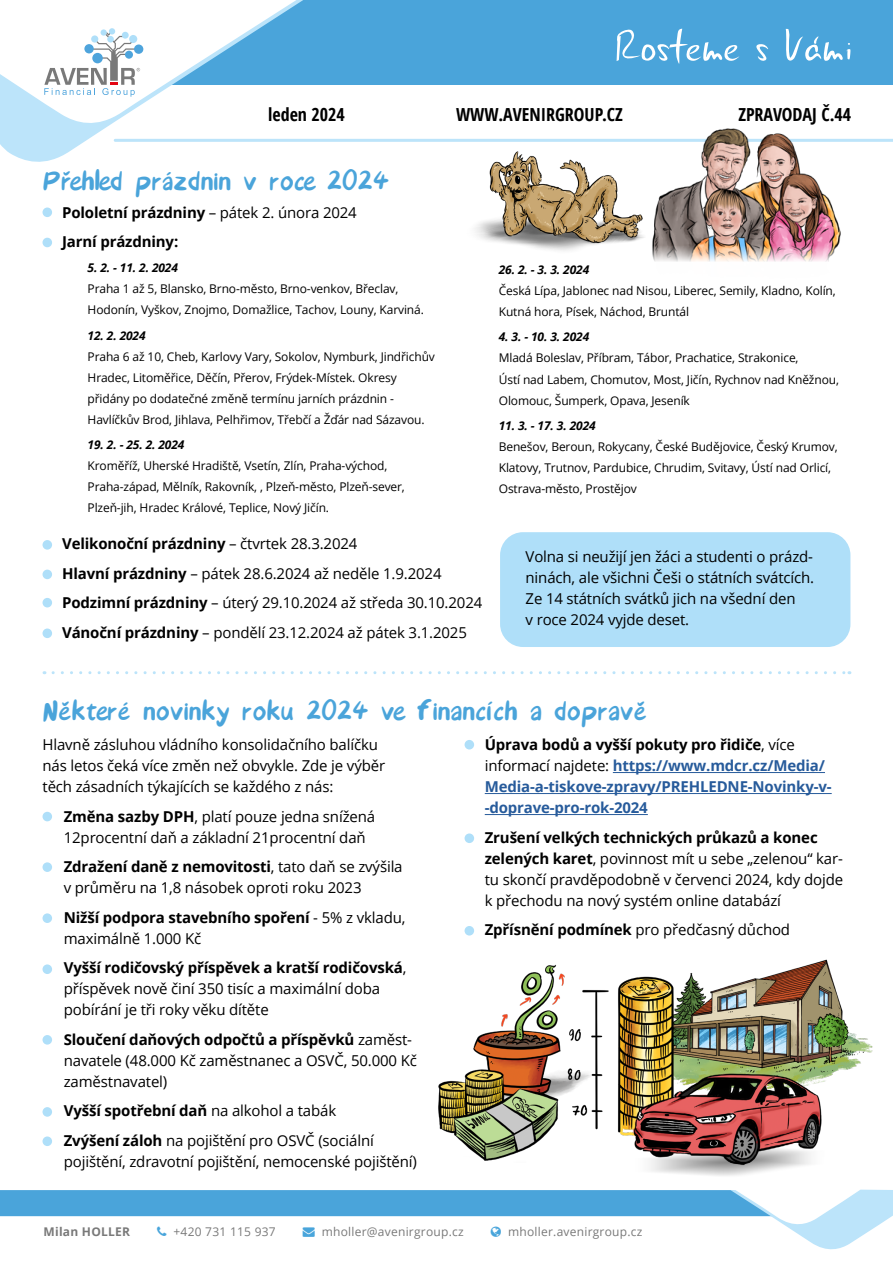
<style>
.page{position:relative;width:893px;height:1263px;background:#fff}
.page>*{position:absolute;margin:0;border:0;box-sizing:border-box;transform-origin:0 0}
.t1{font:36px "Avenir Font";letter-spacing:-.01em;color:#4aa4da}
.t2{font:700 condensed 18px "Open Sans";color:#000}
.t3{font:15px/21px "Open Sans";letter-spacing:-.01em;color:#000}
.t4{font:700 15px/21px "Open Sans";letter-spacing:-.01em;color:#275b9b}
.t5{font:700 15px/29.5px "Open Sans";letter-spacing:-.01em;color:#000}
.t6{font:12px/21px "Open Sans";letter-spacing:-.01em;color:#000}
.t7{font:italic 700 12px "Open Sans";letter-spacing:-.01em;color:#000}
.t8{font:12px "Open Sans";letter-spacing:.02em;color:#797979}
.t9{font:700 12px "Open Sans";letter-spacing:.02em;color:#797979}
.s1{font-weight:400}
.s2{font-weight:700}
.s3{color:#000}
.s4{font-weight:400;color:#000}
.s5{color:#49a5db}
</style>
<div class="page">
<div style="left:22px;top:0;width:871px;height:85px;background:#4aa4da"></div>
<svg style="left:0;top:0;width:328px;height:162px"></svg>
<svg style="left:617px;top:29px;width:123px;height:35px"></svg>
<svg style="left:756px;top:44px;width:12px;height:17px"></svg>
<svg style="left:786px;top:29px;width:64px;height:32px"></svg>
<hr style="left:115px;top:139px;width:778px;height:3px;background:#bce4fa">
<hr style="left:613px;top:772px;width:212px;height:1px;background:#275b9b">
<hr style="left:485px;top:793px;width:347px;height:1px;background:#275b9b">
<hr style="left:485px;top:814px;width:163px;height:1px;background:#275b9b">
<img style="left:726px;top:959px;width:147px;height:123px">
<div style="left:500px;top:532px;width:350px;height:115px;background:#afdff9;border-radius:23px"></div>
<svg style="left:53px;top:671px;width:797px;height:3px"></svg>
<div style="left:43px;top:812px;width:9px;height:9px;background:#afdff9;border-radius:50%"></div>
<div style="left:43px;top:207px;width:9px;height:10px;background:#afdff9;border-radius:50%"></div>
<div style="left:43px;top:540px;width:9px;height:10px;background:#afdff9;border-radius:50%"></div>
<div style="left:43px;top:598px;width:9px;height:9px;background:#afdff9;border-radius:50%"></div>
<div style="left:43px;top:570px;width:9px;height:9px;background:#afdff9;border-radius:50%"></div>
<div style="left:43px;top:628px;width:9px;height:10px;background:#afdff9;border-radius:50%"></div>
<div style="left:43px;top:238px;width:9px;height:9px;background:#afdff9;border-radius:50%"></div>
<div style="left:43px;top:1035px;width:9px;height:9px;background:#afdff9;border-radius:50%"></div>
<div style="left:43px;top:964px;width:9px;height:10px;background:#afdff9;border-radius:50%"></div>
<div style="left:43px;top:913px;width:9px;height:10px;background:#afdff9;border-radius:50%"></div>
<div style="left:43px;top:862px;width:9px;height:10px;background:#afdff9;border-radius:50%"></div>
<div style="left:43px;top:1107px;width:9px;height:10px;background:#afdff9;border-radius:50%"></div>
<div style="left:465px;top:740px;width:9px;height:9px;background:#afdff9;border-radius:50%"></div>
<div style="left:465px;top:926px;width:9px;height:9px;background:#afdff9;border-radius:50%"></div>
<div style="left:43px;top:1136px;width:9px;height:10px;background:#afdff9;border-radius:50%"></div>
<div style="left:465px;top:833px;width:9px;height:10px;background:#afdff9;border-radius:50%"></div>
<img style="left:473px;top:964px;width:83px;height:101px">
<img style="left:549px;top:971px;width:177px;height:165px">
<img style="left:629px;top:1067px;width:195px;height:109px">
<img style="left:438px;top:1065px;width:121px;height:96px">
<img style="left:642px;top:128px;width:205px;height:134px">
<img style="left:475px;top:146px;width:186px;height:113px">
<svg style="left:0;top:0;width:302px;height:129px"></svg>
<svg style="left:0;top:1189px;width:893px;height:61px"></svg>
<p class="t2" style="left:268px;top:101px;width:78px">leden 2024</p>
<p class="t2" style="left:456px;top:101px;width:168px">WWW.AVENIRGROUP.CZ</p>
<p class="t2" style="left:738px;top:101px;width:114px">ZPRAVODAJ Č.44</p>
<h1 class="t1" style="left:43px;top:166px;width:348px">Přehled prázdnin v roce 2024</h1>
<p class="t5" style="left:62px;top:197px;width:296px">Pololetní prázdniny <span class="s1">– pátek 2. února 2024<br></span>Jarní prázdniny:</p>
<p class="t7" style="left:88px;top:259px;width:92px">5. 2. - 11. 2. 2024</p>
<p class="t6" style="left:88px;top:278px;width:338px">Praha 1 až 5, Blansko, Brno-město, Brno-venkov, Břeclav,<br>Hodonín, Vyškov, Znojmo, Domažlice, Tachov, Louny, Karviná.</p>
<p class="t7" style="left:88px;top:327px;width:60px">12. 2. 2024</p>
<p class="t6" style="left:88px;top:345px;width:349px">Praha 6 až 10, Cheb, Karlovy Vary, Sokolov, Nymburk, Jindřichův Hradec, Litoměřice, Děčín, Přerov, Frýdek-Místek. Okresy přidány po dodatečné změně termínu jarních prázdnin - Havlíčkův Brod, Jihlava, Pelhřimov, Třebčí a Žďár nad Sázavou.</p>
<p class="t7" style="left:88px;top:436px;width:98px">19. 2. - 25. 2. 2024</p>
<p class="t6" style="left:88px;top:455px;width:319px">Kroměříž, Uherské Hradiště, Vsetín, Zlín, Praha-východ,<br>Praha-západ, Mělník, Rakovník, , Plzeň-město, Plzeň-sever,<br>Plzeň-jih, Hradec Králové, Teplice, Nový Jičín.</p>
<p class="t3" style="left:62px;top:528px;width:422px;line-height:29.5px"><span class="s2">Velikonoční prázdniny</span> – čtvrtek 28.3.2024<br><span class="s2">Hlavní prázdniny</span> – pátek 28.6.2024 až neděle 1.9.2024<br><span class="s2">Podzimní prázdniny</span> – úterý 29.10.2024 až středa 30.10.2024<br><span class="s2">Vánoční prázdniny</span> – pondělí 23.12.2024 až pátek 3.1.2025</p>
<p class="t7" style="left:499px;top:261px;width:92px">26. 2. - 3. 3. 2024</p>
<p class="t6" style="left:499px;top:280px;width:338px">Česká Lípa, Jablonec nad Nisou, Liberec, Semily, Kladno, Kolín,<br>Kutná hora, Písek, Náchod, Bruntál</p>
<p class="t7" style="left:499px;top:329px;width:92px">4. 3. - 10. 3. 2024</p>
<p class="t6" style="left:499px;top:347px;width:342px">Mladá Boleslav, Příbram, Tábor, Prachatice, Strakonice,<br>Ústí nad Labem, Chomutov, Most, Jičín, Rychnov nad Kněžnou,<br>Olomouc, Šumperk, Opava, Jeseník</p>
<p class="t7" style="left:499px;top:417px;width:98px">11. 3. - 17. 3. 2024</p>
<p class="t6" style="left:499px;top:436px;width:340px">Benešov, Beroun, Rokycany, České Budějovice, Český Krumov,<br>Klatovy, Trutnov, Pardubice, Chrudim, Svitavy, Ústí nad Orlicí,<br>Ostrava-město, Prostějov</p>
<p class="t3" style="left:526px;top:545px;width:290px">Volna si neužijí jen žáci a studenti o prázd&shy;ninách, ale všichni Češi o státních svátcích.<br>Ze 14 státních svátků jich na všední den<br>v roce 2024 vyjde deset.</p>
<h1 class="t1" style="left:43px;top:696px;width:606px">Některé novinky roku 2024 ve financích a dopravě</h1>
<p class="t3" style="left:43px;top:734px;width:344px">Hlavně zásluhou vládního konsolidačního balíčku nás letos čeká více změn než obvykle. Zde je výběr těch zásadních týkajících se každého z nás:</p>
<p class="t3" style="left:64px;top:805px;width:313px"><span class="s2">Změna sazby DPH</span>, platí pouze jedna snížená<br>12procentní daň a základní 21procentní daň</p>
<p class="t3" style="left:64px;top:856px;width:340px"><span class="s2">Zdražení daně z nemovitosti</span>, tato daň se zvýšila v průměru na 1,8 násobek oproti roku 2023</p>
<p class="t5" style="left:64px;top:907px;width:343px;line-height:21px">Nižší podpora stavebního spoření <span class="s1">- 5% z vkladu, maximálně 1.000 Kč</span></p>
<p class="t3" style="left:64px;top:957px;width:344px"><span class="s2">Vyšší rodičovský příspěvek a kratší rodičovská</span>, příspěvek nově činí 350 tisíc a maximální doba pobírání je tři roky věku dítěte</p>
<p class="t3" style="left:64px;top:1029px;width:355px"><span class="s2">Sloučení daňových odpočtů a příspěvků</span> zaměst&shy;navatele (48.000 Kč zaměstnanec a OSVČ, 50.000 Kč zaměstnavatel)</p>
<p class="t3" style="left:64px;top:1096px;width:312px;line-height:29.5px"><span class="s2">Vyšší spotřební daň</span> na alkohol a tabák<br><span class="s2">Zvýšení záloh</span> na pojištění pro OSVČ (sociální</p>
<p class="t3" style="left:64px;top:1151px;width:355px">pojištění, zdravotní pojištění, nemocenské pojištění)</p>
<p class="t4" style="left:485px;top:734px;width:348px"><span class="s3">Úprava bodů a vyšší pokuty pro řidiče</span><span class="s4">, více informací najdete:</span> https://www.mdcr.cz/Media/ Media-a-tiskove-zpravy/PREHLEDNE-Novinky-v--doprave-pro-rok-2024</p>
<p class="t3" style="left:485px;top:826px;width:360px"><span class="s2">Zrušení velkých technických průkazů a konec zelených karet</span>, povinnost mít u sebe „zelenou“ kar&shy;tu skončí pravděpodobně v červenci 2024, kdy dojde k přechodu na nový systém online databází</p>
<p class="t3" style="left:485px;top:919px;width:307px"><span class="s2">Zpřísnění podmínek</span> pro předčasný důchod</p>
<p class="t9" style="left:44px;top:1223px;width:88px">Milan HOLLER</p>
<p class="t8" style="left:174px;top:1223px;width:104px">+420 731 115 937</p>
<p class="t8" style="left:303px;top:1223px;width:162px"><span class="s5">→</span> mholler@avenirgroup.cz</p>
<p class="t8" style="left:508px;top:1223px;width:136px">mholler.avenirgroup.cz</p>
</div>
